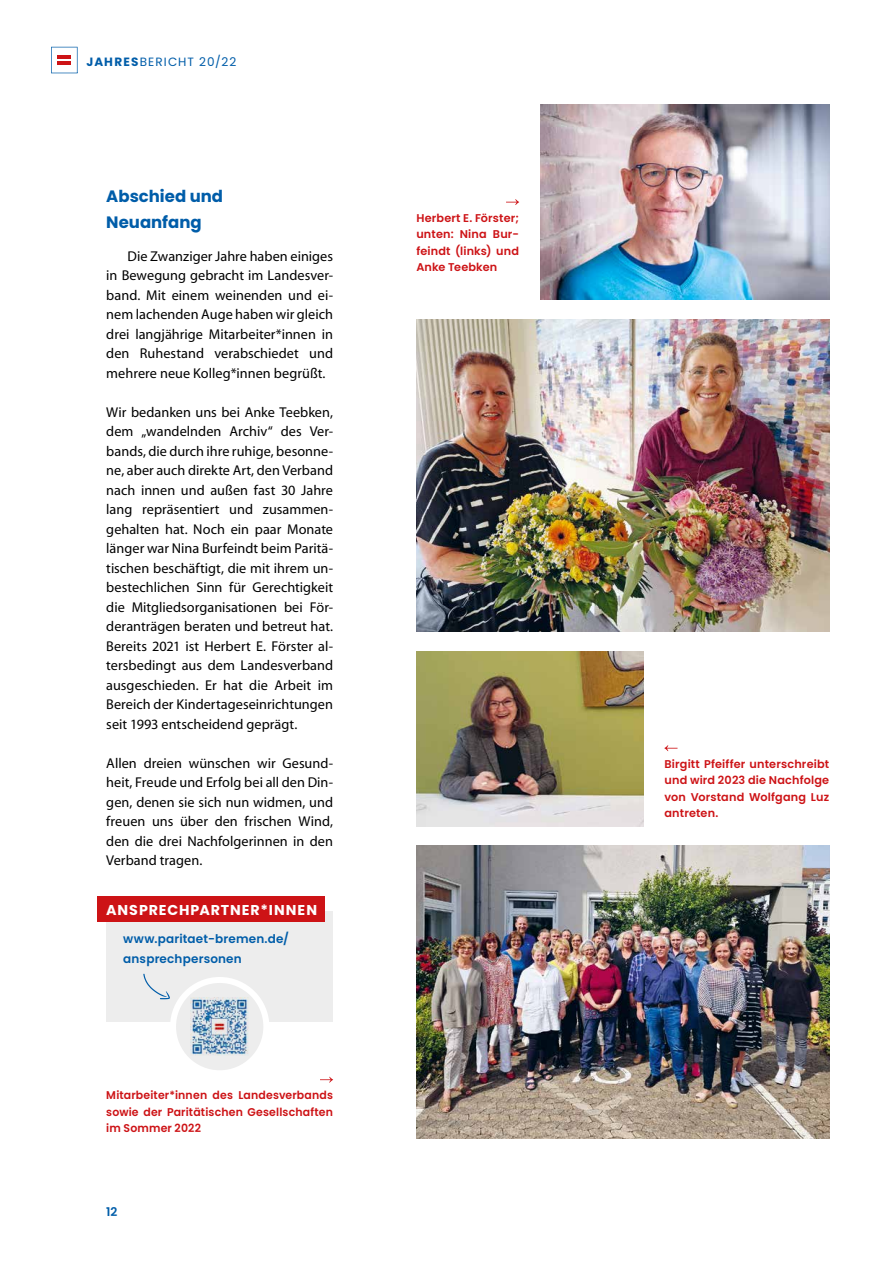
<style>
.page{position:relative;width:893px;height:1263px;background:#fff}
.page>*{position:absolute;margin:0;border:0;box-sizing:border-box;transform-origin:0 0}
.t1{font:700 16.5px/25.5px "Poppins";color:#005da9}
.t2{font:14.25px/19.5px "Myriad";letter-spacing:.005em;color:#000;text-align:justify}
.t3{font:700 14.25px "Poppins";letter-spacing:.065em;color:#fff}
.t4{font:600 12px/19.5px "Poppins";letter-spacing:.015em;color:#005da9}
.t5{font:12px "Poppins";letter-spacing:.09em;color:#005da9}
.t6{font:600 11.25px/16.5px "Poppins";letter-spacing:.015em;color:#cd1316;text-align:justify}
.s1{font-weight:700}
</style>
<div class="page">
<svg style="left:51px;top:47px;width:27px;height:26px"></svg>
<img style="left:540px;top:105px;width:289px;height:195px">
<img style="left:416px;top:319px;width:413px;height:312px">
<img style="left:416px;top:846px;width:413px;height:292px">
<img style="left:416px;top:651px;width:227px;height:175px">
<div style="left:106px;top:911px;width:227px;height:110px;background:#ededed"></div>
<div style="left:173px;top:980px;width:93px;height:93px;background:#ededed;border-radius:50%"></div>
<div style="left:170px;top:977px;width:99px;height:99px;border:6px solid #fff;border-radius:50%"></div>
<img style="left:191px;top:998px;width:58px;height:57px">
<svg style="left:143px;top:974px;width:27px;height:25px"></svg>
<div style="left:98px;top:897px;width:227px;height:25px;background:#cd1316"></div>
<svg style="left:506px;top:199px;width:13px;height:6px"></svg>
<svg style="left:320px;top:1077px;width:13px;height:5px"></svg>
<svg style="left:664px;top:745px;width:13px;height:6px"></svg>
<p class="t5" style="left:87px;top:55px;width:151px"><span class="s1">JAHRES</span>BERICHT 20/22</p>
<p class="t1" style="left:106px;top:184px;width:118px">Abschied und<br>Neuanfang</p>
<p class="t2" style="left:106px;top:247px;width:228px;text-indent:21px">Die Zwanziger Jahre haben einiges in Bewegung gebracht im Landesver&shy;band. Mit einem weinenden und ei&shy;nem lachenden Auge haben wir gleich drei langjährige Mitarbeiter*innen in den Ruhestand verabschiedet und mehrere neue Kolleg*innen begrüßt.</p>
<p class="t2" style="left:106px;top:403px;width:228px">Wir bedanken uns bei Anke Teebken, dem „wandelnden Archiv“ des Ver&shy;bands, die durch ihre ruhige, besonne&shy;ne, aber auch direkte Art, den Verband nach innen und außen fast 30 Jahre lang repräsentiert und zusammen&shy;gehalten hat. Noch ein paar Monate länger war Nina Burfeindt beim Paritä&shy;tischen beschäftigt, die mit ihrem un&shy;bestechlichen Sinn für Gerechtigkeit die Mitgliedsorganisationen bei För&shy;deranträgen beraten und betreut hat.<br>Bereits 2021 ist Herbert E. Förster al&shy;tersbedingt aus dem Landesverband ausgeschieden. Er hat die Arbeit im Bereich der Kindertageseinrichtungen seit 1993 entscheidend geprägt.</p>
<p class="t2" style="left:106px;top:754px;width:228px">Allen dreien wünschen wir Gesund&shy;heit, Freude und Erfolg bei all den Din&shy;gen, denen sie sich nun widmen, und freuen uns über den frischen Wind, den die drei Nachfolgerinnen in den Verband tragen.</p>
<p class="t3" style="left:106px;top:901px;width:212px">ANSPRECHPARTNER*INNEN</p>
<p class="t4" style="left:123px;top:929px;width:167px">www.paritaet-bremen.de/ ansprechpersonen</p>
<p class="t6" style="left:106px;top:1087px;width:228px">Mitarbeiter*innen des Landesverbands sowie der Paritätischen Gesellschaften im Sommer 2022</p>
<p class="t4" style="left:106px;top:1202px;width:13px">12</p>
<p class="t6" style="left:416px;top:209px;width:104px">Herbert E. Förster; unten: Nina Bur&shy;feindt (links) und Anke Teebken</p>
<p class="t6" style="left:664px;top:755px;width:166px">Birgitt Pfeiffer unterschreibt und wird 2023 die Nachfolge von Vorstand Wolfgang Luz antreten.</p>
</div>
